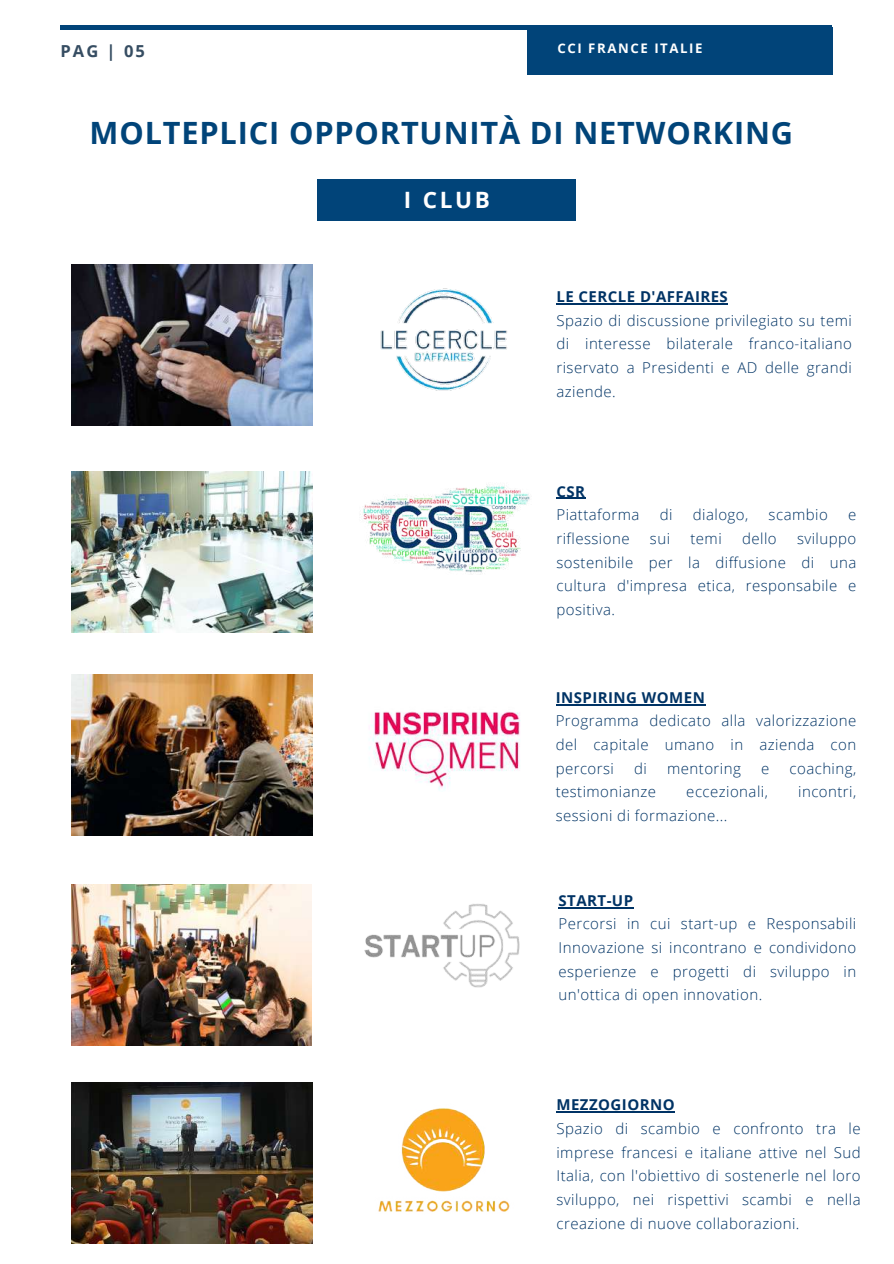
<style>
.page{position:relative;width:894px;height:1264px;background:#fff}
.page>*{position:absolute;margin:0;border:0;box-sizing:border-box;transform-origin:0 0}
.t1{font:700 30.75px "Open Sans";letter-spacing:.025em;color:#014479}
.t2{font:700 22.5px "Open Sans";color:#fff}
.t3{font:700 16.5px "Open Sans";color:#364d62}
.t4{font:300 15px/23.7px "Open Sans";letter-spacing:.03em;color:#003365;text-align:justify}
.t5{font:700 15px "Open Sans";letter-spacing:.03em;color:#003365}
.t6{font:700 13.2px "Open Sans";letter-spacing:.12em;color:#fff}
</style>
<div class="page">
<img style="left:380px;top:288px;width:128px;height:103px">
<img style="left:360px;top:485px;width:170px;height:88px">
<img style="left:369px;top:711px;width:152px;height:79px">
<img style="left:364px;top:904px;width:156px;height:84px">
<div style="left:318px;top:179px;width:257px;height:42px;background:#014479"></div>
<img style="left:71px;top:264px;width:241px;height:161px">
<img style="left:71px;top:471px;width:241px;height:161px">
<img style="left:71px;top:674px;width:241px;height:161px">
<img style="left:71px;top:884px;width:241px;height:161px">
<hr style="left:61px;top:26px;width:770px;height:3px;background:#014479">
<div style="left:527px;top:27px;width:305px;height:48px;background:#014479"></div>
<img style="left:378px;top:1108px;width:132px;height:104px">
<hr style="left:556px;top:303px;width:172px;height:1px;background:#003365">
<svg style="left:556px;top:498px;width:29px;height:1px"></svg>
<hr style="left:555px;top:704px;width:150px;height:1px;background:#003365">
<hr style="left:558px;top:907px;width:75px;height:1px;background:#003365">
<hr style="left:556px;top:1111px;width:119px;height:1px;background:#003365">
<img style="left:71px;top:1082px;width:241px;height:161px">
<p class="t3" style="left:61px;top:39px;width:86px">PAG | 05</p>
<p class="t6" style="left:557px;top:39px;width:147px">CCI FRANCE ITALIE</p>
<h1 class="t1" style="left:90px;top:111px;width:704px">MOLTEPLICI OPPORTUNITÀ DI NETWORKING</h1>
<h2 class="t2" style="left:404px;top:184px;width:87px">I CLUB</h2>
<p class="t5" style="left:556px;top:286px;width:173px">LE CERCLE D'AFFAIRES</p>
<p class="t4" style="left:556px;top:308px;width:297px">Spazio di discussione privilegiato su temi di interesse bilaterale franco-italiano riservato a Presidenti e AD delle grandi aziende.</p>
<p class="t5" style="left:556px;top:480px;width:30px">CSR</p>
<p class="t4" style="left:556px;top:502px;width:84px">Piattaforma</p>
<p class="t4" style="left:659px;top:502px;width:14px">di</p>
<p class="t4" style="left:692px;top:502px;width:57px">dialogo,</p>
<p class="t4" style="left:768px;top:502px;width:61px">scambio</p>
<p class="t4" style="left:847px;top:502px;width:10px">e</p>
<p class="t4" style="left:556px;top:526px;width:75px">riflessione</p>
<p class="t4" style="left:649px;top:526px;width:22px">sui</p>
<p class="t4" style="left:690px;top:526px;width:33px">temi</p>
<p class="t4" style="left:741px;top:526px;width:36px">dello</p>
<p class="t4" style="left:556px;top:526px;width:301px;text-indent:240px">sviluppo sostenibile per la diffusione di una cultura d'impresa etica, responsabile e positiva.</p>
<p class="t5" style="left:555px;top:686px;width:151px">INSPIRING WOMEN</p>
<p class="t4" style="left:555px;top:708px;width:302px">Programma dedicato alla valorizzazione del capitale umano in azienda con percorsi</p>
<p class="t4" style="left:634px;top:756px;width:14px">di</p>
<p class="t4" style="left:667px;top:756px;width:75px">mentoring</p>
<p class="t4" style="left:760px;top:756px;width:10px">e</p>
<p class="t4" style="left:789px;top:756px;width:68px">coaching,</p>
<p class="t4" style="left:555px;top:779px;width:102px">testimonianze</p>
<p class="t4" style="left:686px;top:779px;width:83px">eccezionali,</p>
<p class="t4" style="left:798px;top:779px;width:60px">incontri,</p>
<p class="t4" style="left:555px;top:803px;width:173px">sessioni di formazione...</p>
<p class="t5" style="left:558px;top:889px;width:76px">START-UP</p>
<p class="t4" style="left:558px;top:911px;width:299px">Percorsi in cui start-up e Responsabili Innovazione si incontrano e condividono esperienze e progetti di sviluppo in un'ottica di open innovation.</p>
<p class="t5" style="left:556px;top:1094px;width:120px">MEZZOGIORNO</p>
<p class="t4" style="left:556px;top:1116px;width:305px">Spazio di scambio e confronto tra le imprese francesi e italiane attive nel Sud Italia, con l'obiettivo di sostenerle nel loro sviluppo, nei rispettivi scambi e nella creazione di nuove collaborazioni.</p>
</div>
